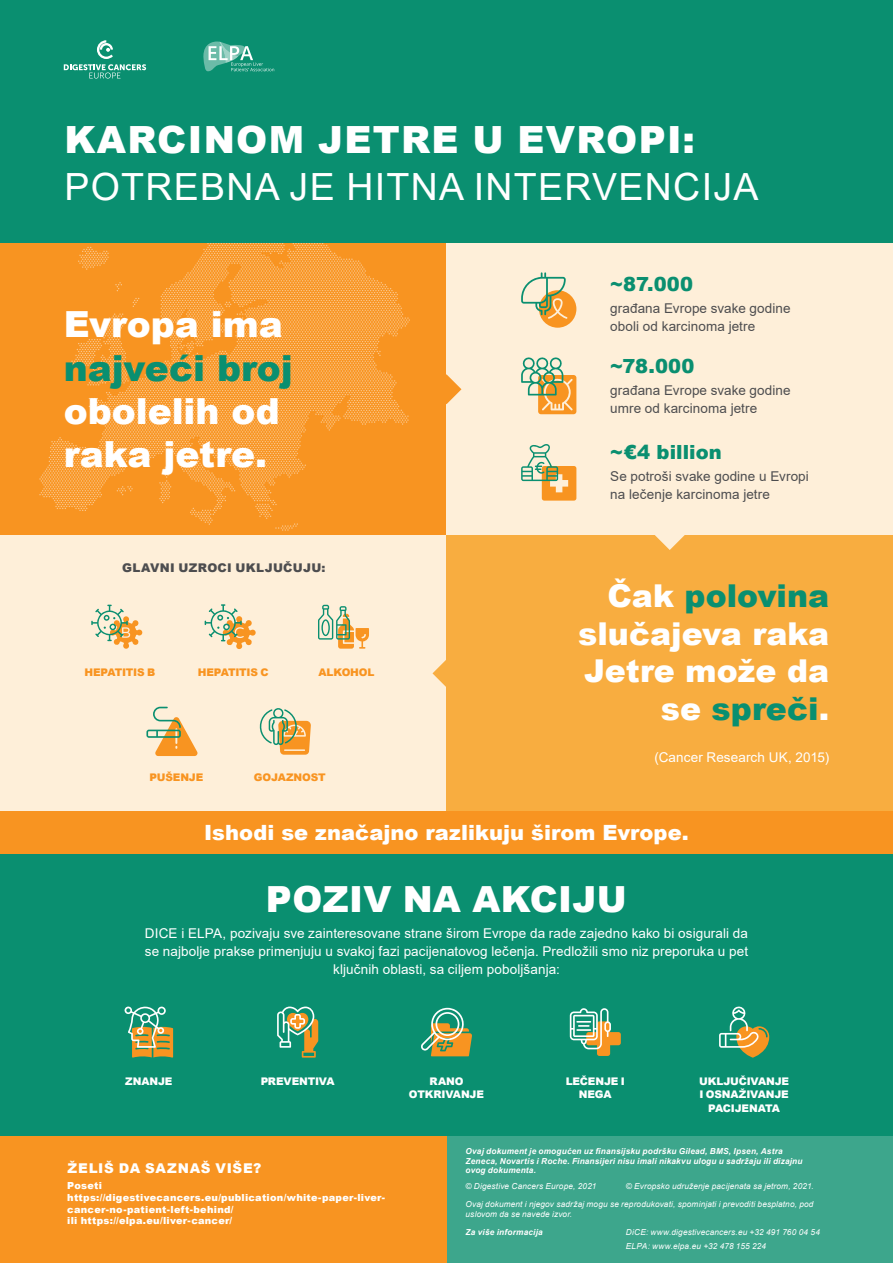
<style>
.page{position:relative;width:893px;height:1263px;background:#fff}
.page>*{position:absolute;margin:0;border:0;box-sizing:border-box;transform-origin:0 0}
.t1{font:37.5px "Arial";letter-spacing:.035em;color:#fff}
.t2{font:900 37.5px "Arial";letter-spacing:.035em;color:#fff}
.t3{font:900 36px/43.2px "Arial";color:#fff}
.t4{font:900 36px "Arial";color:#0a8f70}
.t5{font:900 31.5px/37.8px "Arial";color:#fff;text-align:right}
.t6{font:900 21px "Arial";letter-spacing:.005em;color:#fff}
.t7{font:900 19.5px "Arial";color:#0a8f70}
.t8{font:13.5px/18px "Arial";letter-spacing:.005em;color:#fff;text-align:center}
.t9{font:13.5px/18px "Arial";letter-spacing:.005em;color:#4d4d4f}
.t10{font:900 13.5px "Arial";letter-spacing:.055em;color:#fff}
.t11{font:900 12px "Arial";letter-spacing:.025em;color:#4d4d4f}
.t12{font:900 10.5px/13.5px "Arial";letter-spacing:-.015em;color:#fff;text-align:center}
.t13{font:900 10.5px "Arial";letter-spacing:-.015em;color:#f89421}
.t14{font:900 9.75px/11.7px "Arial";letter-spacing:.025em;color:#fff}
.t15{font:italic 8.25px/17.4px "Arial";letter-spacing:.02em;color:#fff;text-align:right}
.t16{font:italic 700 8.25px/9.8px "Arial";letter-spacing:.025em;color:#fff}
.s1{color:#0a8f70}
</style>
<div class="page">
<div style="left:446px;top:1135px;width:447px;height:128px;background:#3da68c"></div>
<div style="left:0;top:1135px;width:446px;height:128px;background:#f89421"></div>
<div style="left:0;top:0;width:893px;height:243px;background:#0a8f70"></div>
<div style="left:0;top:529px;width:447px;height:283px;background:#feefd9"></div>
<div style="left:0;top:854px;width:893px;height:281px;background:#0a8f70"></div>
<div style="left:0;top:243px;width:446px;height:292px;background:#f89421"></div>
<svg style="left:39px;top:243px;width:371px;height:288px"></svg>
<div style="left:446px;top:535px;width:447px;height:277px;background:#f8ad40"></div>
<div style="left:446px;top:243px;width:447px;height:292px;background:#feefd9"></div>
<svg style="left:521px;top:272px;width:55px;height:56px"></svg>
<svg style="left:521px;top:357px;width:55px;height:57px"></svg>
<svg style="left:521px;top:444px;width:55px;height:57px"></svg>
<svg style="left:205px;top:604px;width:51px;height:45px"></svg>
<svg style="left:91px;top:605px;width:51px;height:44px"></svg>
<svg style="left:318px;top:605px;width:51px;height:44px"></svg>
<svg style="left:146px;top:707px;width:51px;height:49px"></svg>
<svg style="left:259px;top:708px;width:52px;height:47px"></svg>
<svg style="left:125px;top:1006px;width:48px;height:52px"></svg>
<svg style="left:277px;top:1006px;width:41px;height:51px"></svg>
<svg style="left:421px;top:1008px;width:51px;height:48px"></svg>
<svg style="left:570px;top:1008px;width:51px;height:48px"></svg>
<svg style="left:719px;top:1006px;width:50px;height:51px"></svg>
<svg style="left:446px;top:374px;width:15px;height:30px"></svg>
<svg style="left:432px;top:660px;width:14px;height:27px"></svg>
<svg style="left:655px;top:535px;width:30px;height:15px"></svg>
<div style="left:0;top:811px;width:893px;height:43px;background:#f89421"></div>
<svg style="left:64px;top:40px;width:82px;height:39px"></svg>
<svg style="left:203px;top:42px;width:71px;height:29px"></svg>
<h1 class="t2" style="left:64px;top:113px;width:632px">KARCINOM JETRE U EVROPI:</h1>
<h1 class="t1" style="left:64px;top:161px;width:696px">POTREBNA JE HITNA INTERVENCIJA</h1>
<h2 class="t3" style="left:64px;top:302px;width:221px">Evropa ima</h2>
<h2 class="t4" style="left:64px;top:342px;width:230px">najveći broj</h2>
<h2 class="t3" style="left:64px;top:388px;width:217px">obolelih od raka jetre.</h2>
<h3 class="t11" style="left:122px;top:559px;width:205px">GLAVNI UZROCI UKLJUČUJU:</h3>
<p class="t13" style="left:84px;top:668px;width:72px">HEPATITIS B</p>
<p class="t13" style="left:198px;top:668px;width:72px">HEPATITIS C</p>
<p class="t13" style="left:319px;top:664px;width:57px">ALKOHOL</p>
<p class="t13" style="left:150px;top:773px;width:55px">PUŠENJE</p>
<p class="t13" style="left:254px;top:773px;width:73px">GOJAZNOST</p>
<h3 class="t7" style="left:610px;top:276px;width:85px">~87.000</h3>
<h3 class="t9" style="left:610px;top:299px;width:182px">građana Evrope svake godine oboli od karcinoma jetre</h3>
<h3 class="t7" style="left:610px;top:358px;width:86px">~78.000</h3>
<h3 class="t9" style="left:610px;top:381px;width:182px">građana Evrope svake godine umre od karcinoma jetre</h3>
<h3 class="t7" style="left:610px;top:438px;width:113px">~€4 billion</h3>
<h3 class="t9" style="left:610px;top:469px;width:200px">Se potroši svake godine u Evropi na lečenje karcinoma jetre</h3>
<h3 class="t5" style="left:578px;top:576px;width:252px">Čak <span class="s1">polovina </span>slučajeva raka<br>Jetre može da se <span class="s1">spreči</span>.</h3>
<h3 class="t8" style="left:654px;top:749px;width:176px">(Cancer Research UK, 2015)</h3>
<h3 class="t6" style="left:204px;top:817px;width:486px">Ishodi se značajno razlikuju širom Evrope.</h3>
<h2 class="t3" style="left:266px;top:881px;width:362px">POZIV NA AKCIJU</h2>
<p class="t8" style="left:145px;top:924px;width:605px">DICE i ELPA, pozivaju sve zainteresovane strane širom Evrope da rade zajedno kako bi osigurali da se najbolje prakse primenjuju u svakoj fazi pacijenatovog lečenja. Predložili smo niz preporuka u pet ključnih oblasti, sa ciljem poboljšanja:</p>
<p class="t12" style="left:125px;top:1075px;width:49px">ZNANJE</p>
<p class="t12" style="left:261px;top:1075px;width:75px">PREVENTIVA</p>
<p class="t12" style="left:409px;top:1075px;width:77px">RANO<br>OTKRIVANJE</p>
<p class="t12" style="left:566px;top:1074px;width:61px">LEČENJE I<br>NEGA</p>
<p class="t12" style="left:699px;top:1074px;width:92px">UKLJUČIVANJE<br>I OSNAŽIVANJE<br>PACIJENATA</p>
<h3 class="t10" style="left:68px;top:1158px;width:195px">ŽELIŠ DA SAZNAŠ VIŠE?</h3>
<p class="t14" style="left:67px;top:1181px;width:319px">Poseti https://digestivecancers.eu/publication/white-paper-liver&shy;cancer-no-patient-left-behind/<br>ili https://elpa.eu/liver-cancer/</p>
<p class="t16" style="left:466px;top:1146px;width:338px">Ovaj dokument je omogućen uz finansijsku podršku Gilead, BMS, Ipsen, Astra<br>Zeneca, Novartis i Roche. Finansijeri nisu imali nikakvu ulogu u sadržaju ili dizajnu ovog dokumenta.</p>
<p class="t15" style="left:466px;top:1178px;width:132px">© Digestive Cancers Europe, 2021</p>
<p class="t15" style="left:466px;top:1178px;width:350px">© Evropsko udruženje pacijenata sa jetrom, 2021.<br>Ovaj dokument i njegov sadržaj mogu se reprodukovati, spominjati i prevoditi besplatno, pod</p>
<p class="t15" style="left:466px;top:1205px;width:108px">uslovom da se navede izvor.</p>
<p class="t16" style="left:466px;top:1228px;width:79px">Za više informacija</p>
<p class="t15" style="left:626px;top:1226px;width:196px;line-height:13px;text-align:left">DiCE: www.digestivecancers.eu +32 491 760 04 54<br>ELPA: www.elpa.eu +32 478 155 224</p>
</div>
